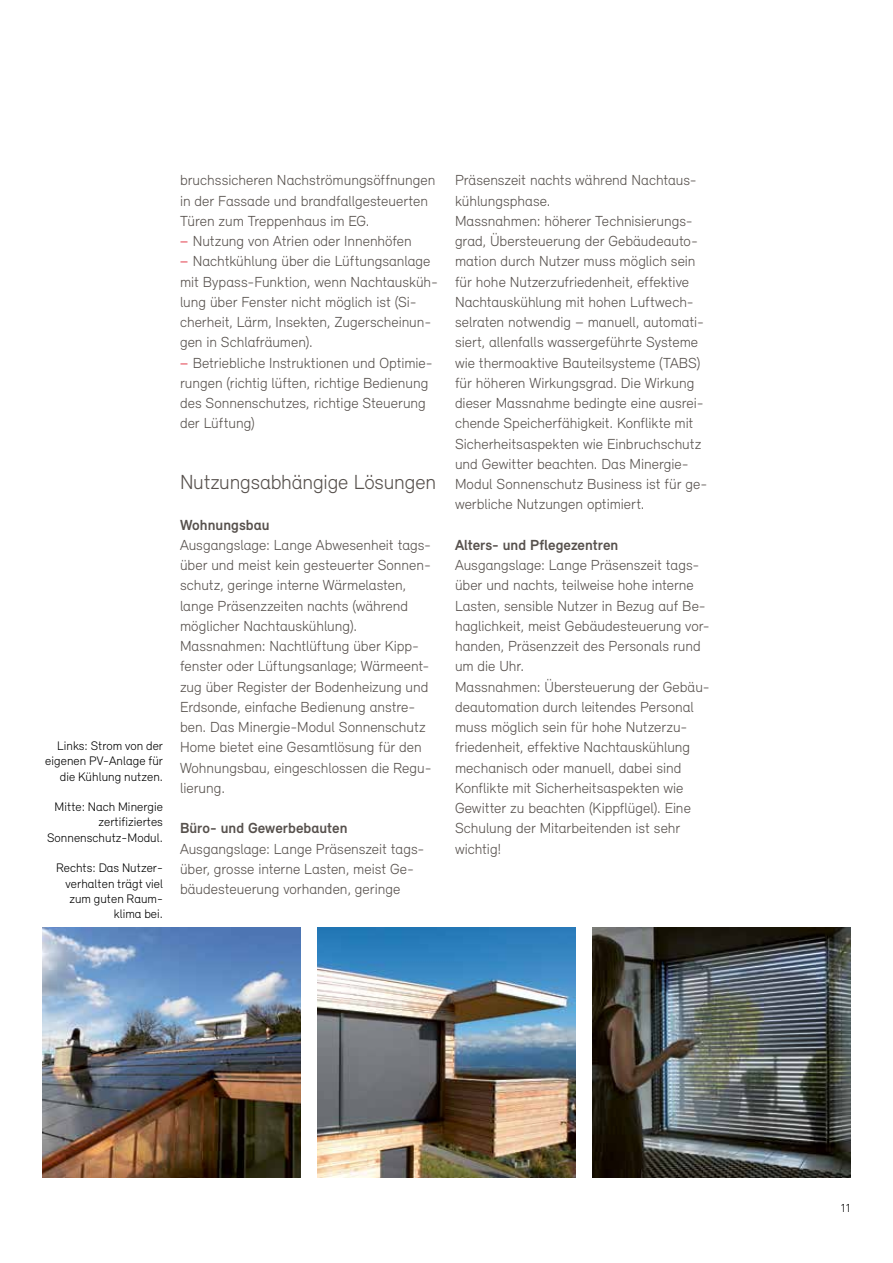
<style>
.page{position:relative;width:893px;height:1263px;background:#fff}
.page>*{position:absolute;margin:0;border:0;box-sizing:border-box;transform-origin:0 0}
.t1{font:300 21px "Relevant";letter-spacing:-.01em;color:#57514d}
.t2{font:300 15px/20.2px "Relevant";color:#57514d}
.t3{font:700 15px "Relevant";letter-spacing:.005em;color:#57514d}
.t4{font:300 12.75px/15.3px "Relevant";letter-spacing:.005em;color:#000;text-align:right}
.t5{font:300 12px "Relevant";color:#000}
.s1{font-weight:500;color:#e96c77}
</style>
<div class="page">
<img style="left:317px;top:927px;width:258px;height:251px">
<img style="left:43px;top:927px;width:257px;height:251px">
<img style="left:592px;top:927px;width:258px;height:251px">
<p class="t2" style="left:180px;top:170px;width:259px">bruchssicheren Nachströmungsöffnungen in der Fassade und brandfallgesteuerten Türen zum Treppenhaus im EG.<br><span class="s1">−</span> Nutzung von Atrien oder Innenhöfen<br><span class="s1">−</span> Nachtkühlung über die Lüftungsanlage mit Bypass-Funktion, wenn Nachtausküh&shy;lung über Fenster nicht möglich ist (Si&shy;cherheit, Lärm, Insekten, Zugerscheinun&shy;gen in Schlafräumen).<br><span class="s1">−</span> Betriebliche Instruktionen und Optimie&shy;rungen (richtig lüften, richtige Bedienung des Sonnenschutzes, richtige Steuerung der Lüftung)</p>
<p class="t4" style="left:45px;top:738px;width:119px">Links: Strom von der eigenen PV-Anlage für die Kühlung nutzen.</p>
<p class="t4" style="left:47px;top:799px;width:117px">Mitte: Nach Minergie zertifiziertes<br>Sonnenschutz-Modul.</p>
<p class="t4" style="left:56px;top:860px;width:108px">Rechts: Das Nutzer&shy;verhalten trägt viel zum guten Raum - klima bei.</p>
<h1 class="t1" style="left:180px;top:471px;width:257px">Nutzungsabhängige Lösungen</h1>
<p class="t3" style="left:180px;top:518px;width:91px">Wohnungsbau</p>
<p class="t2" style="left:180px;top:535px;width:253px">Ausgangslage: Lange Abwesenheit tags&shy;über und meist kein gesteuerter Sonnen&shy;schutz, geringe interne Wärmelasten, lange Präsenzzeiten nachts (während möglicher Nachtauskühlung).<br>Massnahmen: Nachtlüftung über Kipp&shy;fenster oder Lüftungsanlage; Wärmeent&shy;zug über Register der Bodenheizung und Erdsonde, einfache Bedienung anstre&shy;ben. Das Minergie-Modul Sonnenschutz Home bietet eine Gesamtlösung für den Wohnungsbau, eingeschlossen die Regu&shy;lierung.</p>
<p class="t3" style="left:180px;top:822px;width:169px">Büro- und Gewerbebauten</p>
<p class="t2" style="left:180px;top:838px;width:246px">Ausgangslage: Lange Präsenszeit tags&shy;über, grosse interne Lasten, meist Ge&shy;bäudesteuerung vorhanden, geringe</p>
<p class="t2" style="left:455px;top:170px;width:254px">Präsenszeit nachts während Nachtaus&shy;kühlungsphase.<br>Massnahmen: höherer Technisierungs&shy;grad, Übersteuerung der Gebäudeauto&shy;mation durch Nutzer muss möglich sein für hohe Nutzerzufriedenheit, effektive Nachtauskühlung mit hohen Luftwech&shy;selraten notwendig – manuell, automati&shy;siert, allenfalls wassergeführte Systeme wie thermoaktive Bauteilsysteme (TABS) für höheren Wirkungsgrad. Die Wirkung dieser Massnahme bedingte eine ausrei&shy;chende Speicherfähigkeit. Konflikte mit Sicherheitsaspekten wie Einbruchschutz und Gewitter beachten. Das Minergie-Modul Sonnenschutz Business ist für ge&shy;werbliche Nutzungen optimiert.</p>
<p class="t3" style="left:455px;top:539px;width:165px">Alters- und Pflegezentren</p>
<p class="t2" style="left:455px;top:555px;width:256px">Ausgangslage: Lange Präsenszeit tags&shy;über und nachts, teilweise hohe interne Lasten, sensible Nutzer in Bezug auf Be&shy;haglichkeit, meist Gebäudesteuerung vor&shy;handen, Präsenzzeit des Personals rund um die Uhr.<br>Massnahmen: Übersteuerung der Gebäu&shy;deautomation durch leitendes Personal muss möglich sein für hohe Nutzerzu&shy;friedenheit, effektive Nachtauskühlung mechanisch oder manuell, dabei sind Konflikte mit Sicherheitsaspekten wie Gewitter zu beachten (Kippflügel). Eine Schulung der Mitarbeitenden ist sehr wichtig!</p>
<p class="t5" style="left:841px;top:1202px;width:11px">11</p>
</div>
